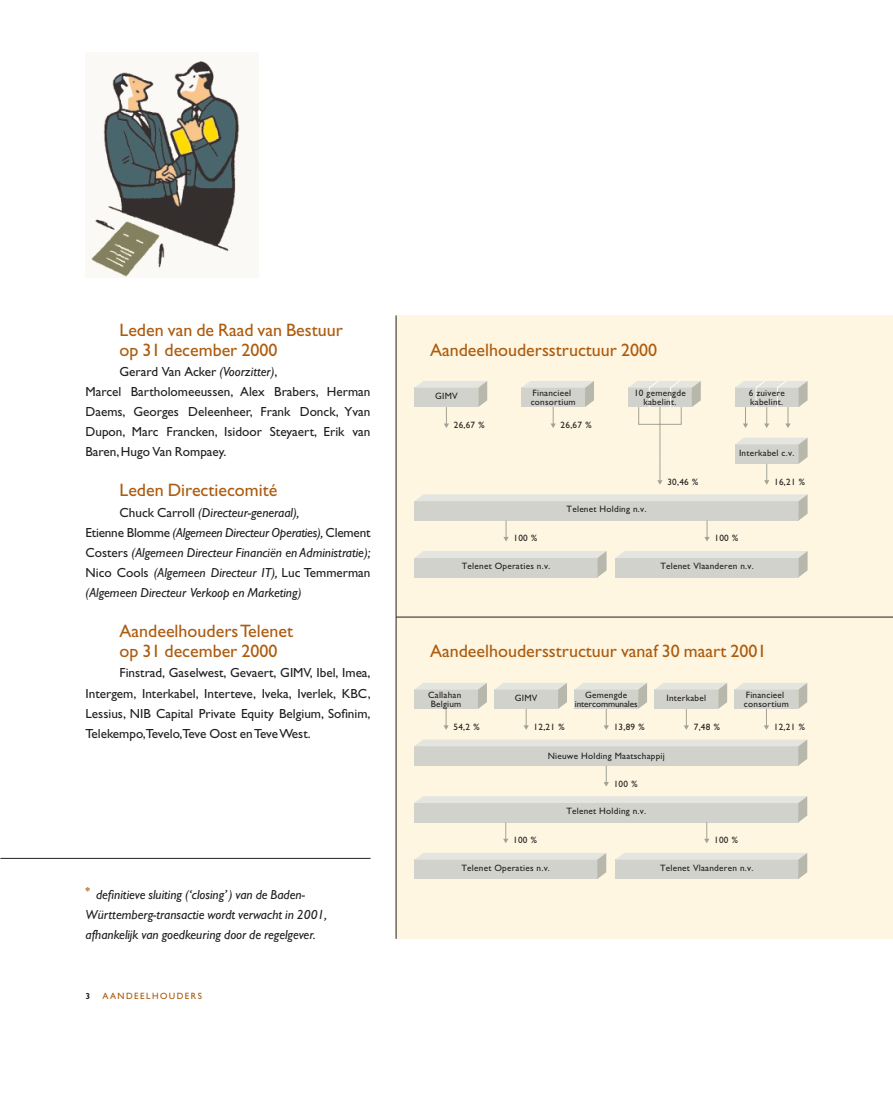
<style>
.page{position:relative;width:893px;height:1106px;background:#fff}
.page>*{position:absolute;margin:0;border:0;box-sizing:border-box;transform-origin:0 0}
.t1{font:18px/20.1px "Gill Sans";color:#ad5b0e}
.t2{font:13.2px/20.1px "Gill Sans";color:#231f20}
.t3{font:italic 13.2px/20.1px "Gill Sans";color:#231f20}
.t4{font:500 9.3px "Giltus T";letter-spacing:.155em;color:#ad5b0e}
.t5{font:9.15px/8.9px "M Gill Sans";letter-spacing:.025em;color:#231f20}
.t6{font:9.15px/8.9px "M Gill Sans";letter-spacing:-.01em;color:#231f20;text-align:center}
.t7{font:700 9px "Giltus T";color:#231f20}
.s1{font-style:italic}
.s2{font-style:normal}
</style>
<div class="page">
<div style="left:396px;top:315px;width:496px;height:623px;background:#fef6e1"></div>
<hr style="left:0;top:858px;width:370px;height:1px;background:#231f20">
<hr style="left:396px;top:617px;width:496px;height:1px;background:#231f20">
<svg style="left:414px;top:551px;width:192px;height:26px;background:#d6d6d0"></svg>
<svg style="left:615px;top:551px;width:192px;height:26px;background:#d6d6d0"></svg>
<svg style="left:414px;top:381px;width:73px;height:47px"></svg>
<svg style="left:521px;top:381px;width:73px;height:47px"></svg>
<svg style="left:414px;top:494px;width:393px;height:47px"></svg>
<svg style="left:628px;top:381px;width:179px;height:104px"></svg>
<svg style="left:414px;top:853px;width:192px;height:26px;background:#d6d5d0"></svg>
<svg style="left:414px;top:683px;width:73px;height:47px"></svg>
<svg style="left:494px;top:683px;width:73px;height:47px"></svg>
<svg style="left:574px;top:683px;width:73px;height:47px"></svg>
<svg style="left:414px;top:739px;width:393px;height:47px"></svg>
<svg style="left:414px;top:796px;width:393px;height:47px"></svg>
<svg style="left:654px;top:683px;width:73px;height:47px"></svg>
<svg style="left:734px;top:683px;width:73px;height:47px"></svg>
<svg style="left:615px;top:853px;width:192px;height:26px;background:#d6d5d0"></svg>
<img style="left:88px;top:56px;width:156px;height:221px">
<hr style="left:396px;top:315px;width:1px;height:623px;background:#231f20">
<h1 class="t1" style="left:119px;top:321px;width:225px">Leden van de Raad van Bestuur op 31 december 2000</h1>
<p class="t2" style="left:85px;top:363px;width:286px;text-indent:34px">Gerard Van Acker <span class="s1">(Voorzitter)</span>,<br>Marcel Bartholomeeussen, Alex Brabers, Herman Daems, Georges Deleenheer, Frank Donck, Yvan Dupon, Marc Francken, Isidoor Steyaert, Erik van Baren,Hugo Van Rompaey.</p>
<h1 class="t1" style="left:119px;top:482px;width:159px">Leden Directiecomité</h1>
<p class="t3" style="left:85px;top:503px;width:286px;text-indent:34px"><span class="s2">Chuck Carroll</span> (Directeur-generaal),<br><span class="s2">Etienne Blomme</span> (Algemeen Directeur Operaties), <span class="s2">Clement Costers</span> (Algemeen Directeur Financiën en Administratie); <span class="s2">Nico Cools</span> (Algemeen Directeur IT), <span class="s2">Luc Temmerman </span>(Algemeen Directeur Verkoop en Marketing)</p>
<h1 class="t1" style="left:119px;top:623px;width:175px">Aandeelhouders Telenet op 31 december 2000</h1>
<p class="t2" style="left:85px;top:664px;width:286px;text-align:justify;text-indent:34px">Finstrad, Gaselwest, Gevaert, GIMV, Ibel, Imea, Intergem, Interkabel, Interteve, Iveka, Iverlek, KBC, Lessius, NIB Capital Private Equity Belgium, Sofinim, Telekempo,Tevelo,Teve Oost en Teve West.</p>
<p class="t3" style="left:85px;top:885px;width:243px"><sup>*</sup> definitieve sluiting (‘closing’) van de Baden-<br>Württemberg-transactie wordt verwacht in 2001, afhankelijk van goedkeuring door de regelgever.</p>
<p class="t7" style="left:85px;top:993px;width:6px">3</p>
<p class="t4" style="left:102px;top:993px;width:101px">AANDEELHOUDERS</p>
<h1 class="t1" style="left:430px;top:341px;width:228px">Aandeelhoudersstructuur 2000</h1>
<p class="t5" style="left:435px;top:392px;width:24px">GIMV</p>
<p class="t5" style="left:454px;top:421px;width:32px">26,67 %</p>
<p class="t5" style="left:530px;top:389px;width:46px">Financieel consortium</p>
<p class="t5" style="left:634px;top:389px;width:53px;text-align:center">10 gemengde kabelint.</p>
<p class="t5" style="left:748px;top:389px;width:38px">6 zuivere kabelint.</p>
<p class="t5" style="left:560px;top:421px;width:32px">26,67 %</p>
<p class="t5" style="left:566px;top:505px;width:81px">Telenet Holding n.v.</p>
<p class="t5" style="left:739px;top:449px;width:57px">Interkabel c.v.</p>
<p class="t5" style="left:667px;top:478px;width:32px">30,46 %</p>
<p class="t5" style="left:774px;top:478px;width:32px">16,21 %</p>
<p class="t5" style="left:513px;top:534px;width:25px">100 %</p>
<p class="t5" style="left:714px;top:534px;width:25px">100 %</p>
<p class="t5" style="left:462px;top:562px;width:90px">Telenet Operaties n.v.</p>
<p class="t5" style="left:660px;top:562px;width:95px">Telenet Vlaanderen n.v.</p>
<h1 class="t1" style="left:430px;top:643px;width:338px">Aandeelhoudersstructuur vanaf 30 maart 2001</h1>
<p class="t5" style="left:428px;top:691px;width:35px">Callahan<br>Belgium</p>
<p class="t5" style="left:666px;top:694px;width:41px">Interkabel</p>
<p class="t5" style="left:744px;top:691px;width:46px">Financieel consortium</p>
<p class="t5" style="left:515px;top:694px;width:24px">GIMV</p>
<p class="t6" style="left:574px;top:691px;width:64px">Gemengde intercommunales</p>
<p class="t5" style="left:453px;top:723px;width:28px">54,2 %</p>
<p class="t5" style="left:533px;top:723px;width:32px">12,21 %</p>
<p class="t5" style="left:613px;top:723px;width:32px">13,89 %</p>
<p class="t5" style="left:693px;top:723px;width:28px">7,48 %</p>
<p class="t5" style="left:773px;top:723px;width:32px">12,21 %</p>
<p class="t5" style="left:547px;top:752px;width:119px">Nieuwe Holding Maatschappij</p>
<p class="t5" style="left:613px;top:780px;width:25px">100 %</p>
<p class="t5" style="left:566px;top:807px;width:81px">Telenet Holding n.v.</p>
<p class="t5" style="left:513px;top:836px;width:25px">100 %</p>
<p class="t5" style="left:714px;top:836px;width:25px">100 %</p>
<p class="t5" style="left:461px;top:864px;width:90px">Telenet Operaties n.v.</p>
<p class="t5" style="left:660px;top:864px;width:95px">Telenet Vlaanderen n.v.</p>
</div>
